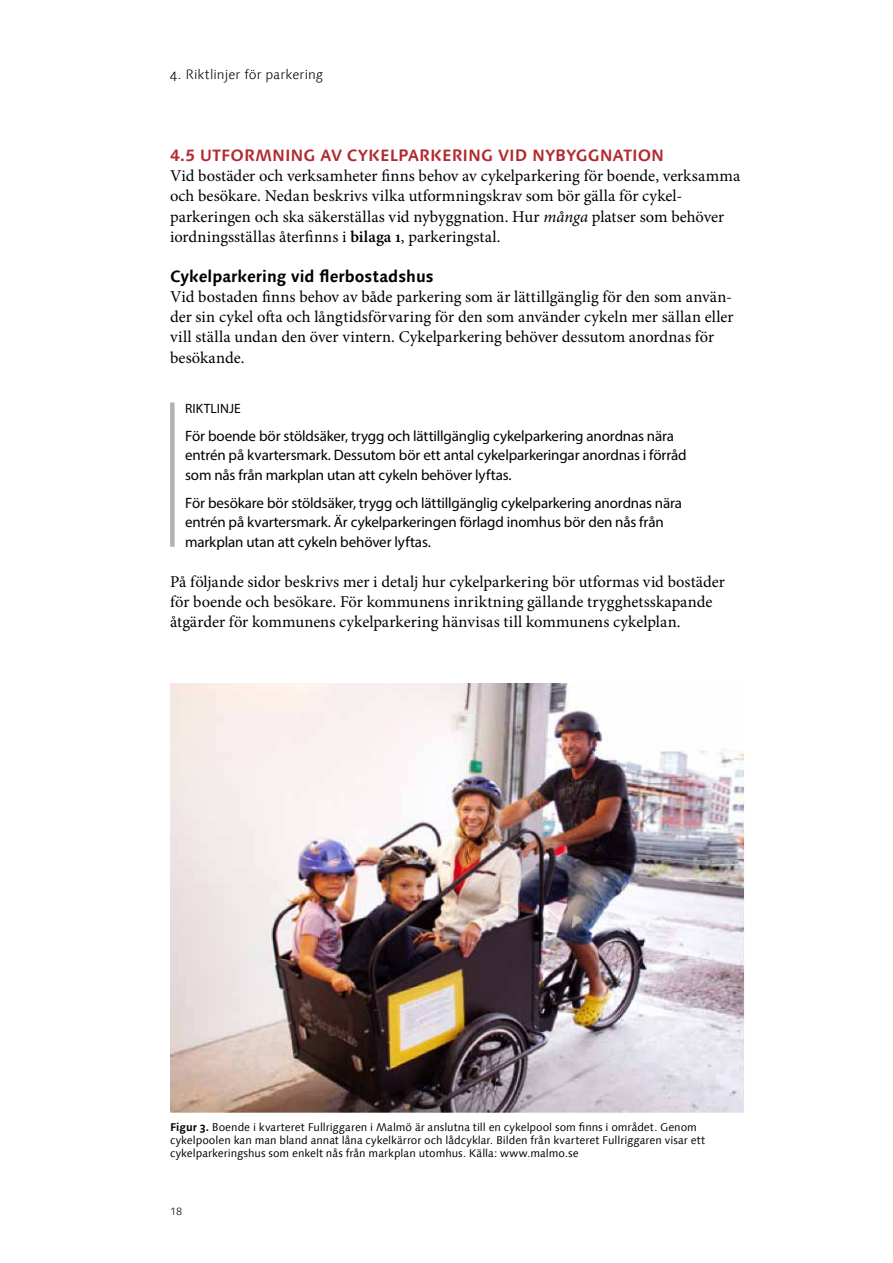
<style>
.page{position:relative;width:893px;height:1263px;background:#fff}
.page>*{position:absolute;margin:0;border:0;box-sizing:border-box;transform-origin:0 0}
.t1{font:16.5px/20.2px "Minion Pro";color:#000}
.t2{font:700 16.5px "Linotype Syntax Com";color:#b12b2f}
.t3{font:700 16.5px "Linotype Syntax Com";color:#000}
.t4{font:15px/19.5px "Myriad Pro";letter-spacing:-.01em;color:#000}
.t5{font:300 13.5px "Linotype Syntax Com";letter-spacing:.01em;color:#000}
.t6{font:13.5px "Myriad Pro";letter-spacing:.01em;color:#000}
.t7{font:11.25px/12.8px "Linotype Syntax Com";color:#000}
.t8{font:300 10.5px "Linotype Syntax Com";color:#000}
.s1{font-style:italic}
.s2{font-weight:600}
.s3{font-weight:700}
</style>
<div class="page">
<div style="left:170px;top:402px;width:5px;height:145px;background:#b3b2b2"></div>
<img style="left:170px;top:683px;width:574px;height:429px">
<p class="t5" style="left:170px;top:67px;width:155px">4. Riktlinjer för parkering</p>
<p class="t2" style="left:170px;top:145px;width:496px">4.5 UTFORMNING AV CYKELPARKERING VID NYBYGGNATION</p>
<p class="t1" style="left:170px;top:166px;width:572px">Vid bostäder och verksamheter finns behov av cykelparkering för boende, verksamma och besökare. Nedan beskrivs vilka utformningskrav som bör gälla för cykel&shy;parkeringen och ska säkerställas vid nybyggnation. Hur <span class="s1">många</span> platser som behöver iordningsställas återfinns i <span class="s2">bilaga 1</span>, parkeringstal.</p>
<p class="t3" style="left:170px;top:265px;width:265px">Cykelparkering vid flerbostadshus</p>
<p class="t1" style="left:170px;top:287px;width:565px">Vid bostaden finns behov av både parkering som är lättillgänglig för den som använ&shy;der sin cykel ofta och långtidsförvaring för den som använder cykeln mer sällan eller vill ställa undan den över vintern. Cykelparkering behöver dessutom anordnas för besökande.</p>
<p class="t6" style="left:185px;top:400px;width:57px">RIKTLINJE</p>
<p class="t4" style="left:185px;top:426px;width:503px">För boende bör stöldsäker, trygg och lättillgänglig cykelparkering anordnas nära entrén på kvartersmark. Dessutom bör ett antal cykelparkeringar anordnas i förråd som nås från markplan utan att cykeln behöver lyftas.</p>
<p class="t4" style="left:185px;top:493px;width:499px">För besökare bör stöldsäker, trygg och lättillgänglig cykelparkering anordnas nära entrén på kvartersmark. Är cykelparkeringen förlagd inomhus bör den nås från markplan utan att cykeln behöver lyftas.</p>
<p class="t1" style="left:170px;top:571px;width:556px">På följande sidor beskrivs mer i detalj hur cykelparkering bör utformas vid bostäder för boende och besökare. För kommunens inriktning gällande trygghetsskapande åtgärder för kommunens cykelparkering hänvisas till kommunens cykelplan.</p>
<p class="t7" style="left:170px;top:1121px;width:537px"><span class="s3">Figur 3.</span> Boende i kvarteret Fullriggaren i Malmö är anslutna till en cykelpool som finns i området. Genom cykelpoolen kan man bland annat låna cykelkärror och lådcyklar. Bilden från kvarteret Fullriggaren visar ett cykelparkeringshus som enkelt nås från markplan utomhus. Källa: www.malmo.se</p>
<p class="t8" style="left:170px;top:1205px;width:14px">18</p>
</div>
